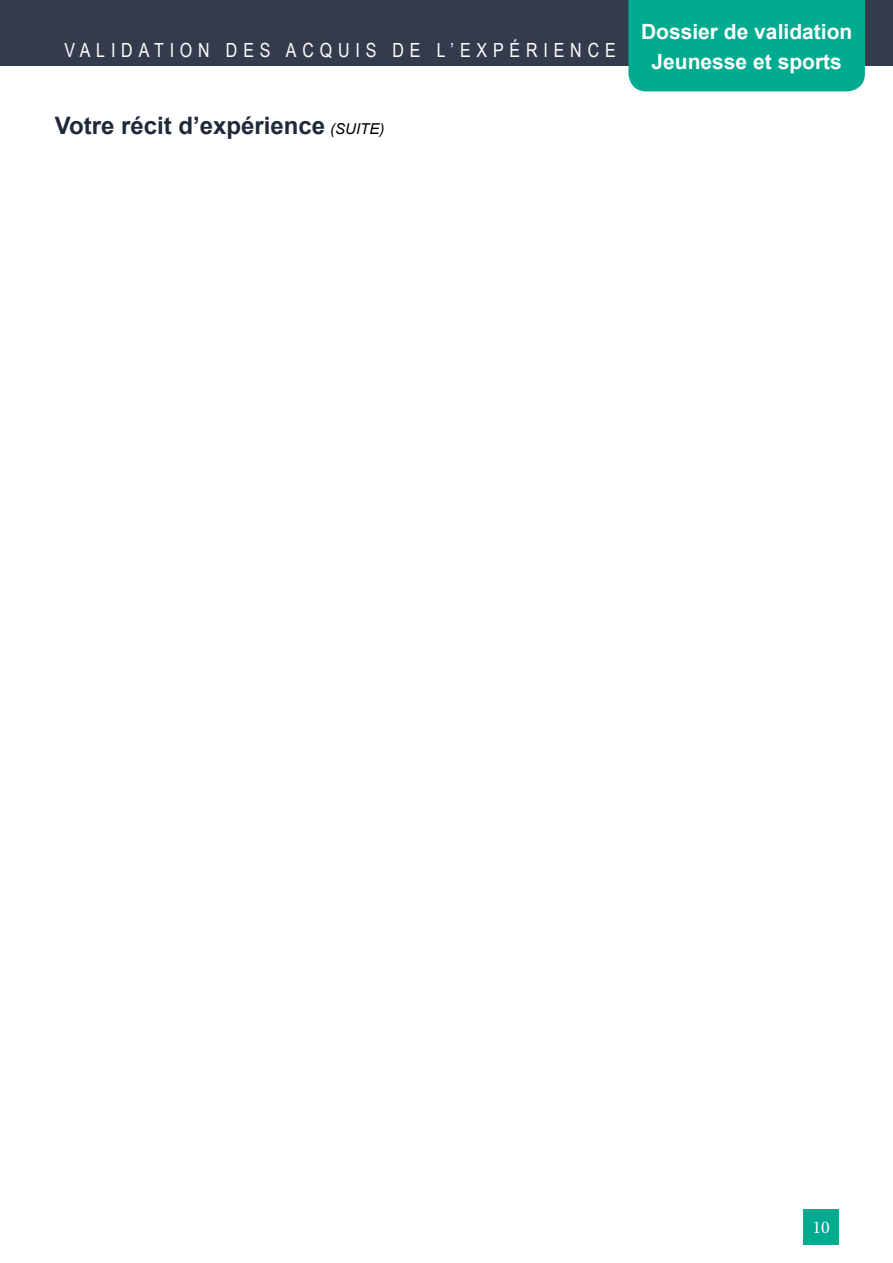
<style>
.page{position:relative;width:893px;height:1263px;background:#fff}
.page>*{position:absolute;margin:0;border:0;box-sizing:border-box;transform-origin:0 0}
.t1{font:700 24px "Arial";color:#1e293a}
.t2{font:700 21px/30.6px "Arial";color:#fff;text-align:center}
.t3{font:19.5px "Arial Narrow";letter-spacing:.3em;color:#fff}
.t4{font:18px "Minion Pro";color:#fff}
.s1{font-weight:400;font-style:italic;font-size:15px;color:#000}
</style>
<div class="page">
<div style="left:0;top:0;width:893px;height:65px;background:#343b4c"></div>
<div style="left:628px;top:0;width:237px;height:91px;background:#00ab90"></div>
<div style="left:803px;top:1209px;width:36px;height:35px;background:#00ab90"></div>
<p class="t3" style="left:64px;top:36px;width:553px">VALIDATION DES ACQUIS DE L’EXPÉRIENCE</p>
<p class="t1" style="left:55px;top:109px;width:331px">Votre récit d’expérience <span class="s1">(SUITE)</span></p>
<p class="t2" style="left:641px;top:16px;width:213px">Dossier de validation<br>Jeunesse et sports</p>
<p class="t4" style="left:813px;top:1215px;width:19px">10</p>
</div>
